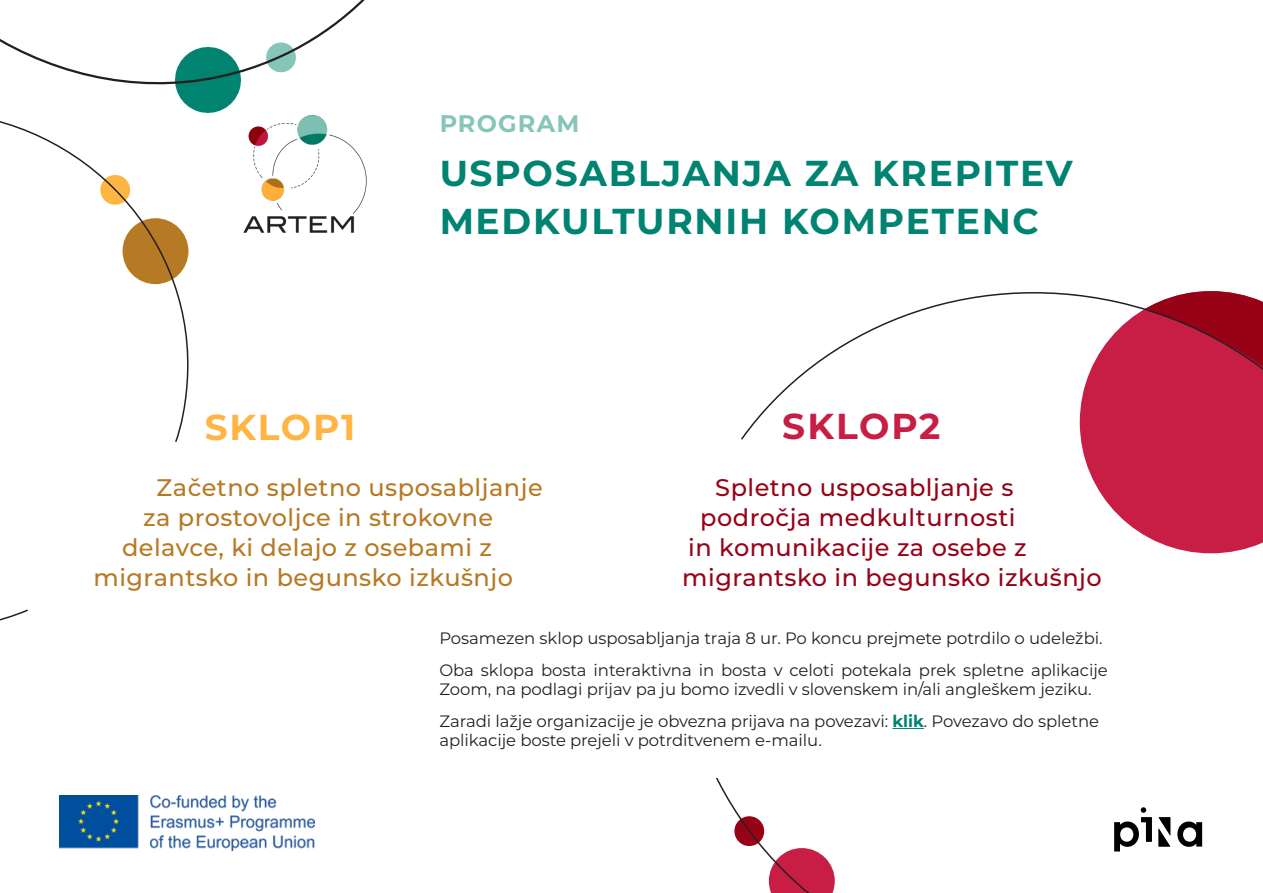
<style>
.page{position:relative;width:1263px;height:893px;background:#fff}
.page>*{position:absolute;margin:0;border:0;box-sizing:border-box;transform-origin:0 0}
.t1{font:700 36px/48px "Montserrat";letter-spacing:.05em;color:#008371}
.t2{font:700 36px "Montserrat";letter-spacing:.05em;color:#ffb543}
.t3{font:700 36px "Montserrat";letter-spacing:.05em;color:#c81d44}
.t4{font:500 24px "Montserrat";letter-spacing:.02em;color:#b67924}
.t5{font:500 24px "Montserrat";letter-spacing:.02em;color:#970217}
.t6{font:700 24px "Montserrat";letter-spacing:.05em;color:#85c6b9}
.t7{font:16.5px/19.5px "Montserrat";letter-spacing:-.005em;color:#231f20}
.s1{font-weight:700;color:#008371}
</style>
<div class="page">
<img style="left:59px;top:796px;width:255px;height:54px">
<img style="left:243px;top:125px;width:124px;height:108px">
<svg style="left:0;top:0;width:365px;height:125px"></svg>
<svg style="left:716px;top:291px;width:547px;height:602px"></svg>
<svg style="left:0;top:110px;width:193px;height:511px"></svg>
<div style="left:439px;top:625px;width:781px;height:153px;background:#fff"></div>
<hr style="left:892px;top:728px;width:32px;height:1px;background:#008371">
<h2 class="t6" style="left:439px;top:107px;width:141px">PROGRAM</h2>
<h1 class="t1" style="left:439px;top:148px;width:635px">USPOSABLJANJA ZA KREPITEV<br>MEDKULTURNIH KOMPETENC</h1>
<h1 class="t2" style="left:205px;top:401px;width:152px">SKLOP1</h1>
<h1 class="t3" style="left:783px;top:401px;width:159px">SKLOP2</h1>
<p class="t4" style="left:157px;top:471px;width:388px">Začetno spletno usposabljanje</p>
<p class="t4" style="left:143px;top:501px;width:352px">za prostovoljce in strokovne</p>
<p class="t4" style="left:122px;top:531px;width:371px">delavce, ki delajo z osebami z</p>
<p class="t4" style="left:94px;top:561px;width:421px">migrantsko in begunsko izkušnjo</p>
<p class="t5" style="left:715px;top:470px;width:300px">Spletno usposabljanje s</p>
<p class="t5" style="left:700px;top:500px;width:317px">področja medkulturnosti</p>
<p class="t5" style="left:688px;top:530px;width:340px">in komunikacije za osebe z</p>
<p class="t5" style="left:682px;top:560px;width:421px">migrantsko in begunsko izkušnjo</p>
<p class="t7" style="left:439px;top:628px;width:665px">Posamezen sklop usposabljanja traja 8 ur. Po koncu prejmete potrdilo o udeležbi.</p>
<p class="t7" style="left:439px;top:660px;width:670px">Oba sklopa bosta interaktivna in bosta v celoti potekala prek spletne aplikacije<br>Zoom, na podlagi prijav pa ju bomo izvedli v slovenskem in/ali angleškem jeziku.</p>
<p class="t7" style="left:439px;top:711px;width:661px">Zaradi lažje organizacije je obvezna prijava na povezavi: <span class="s1">klik</span>. Povezavo do spletne aplikacije boste prejeli v potrditvenem e-mailu.</p>
</div>
